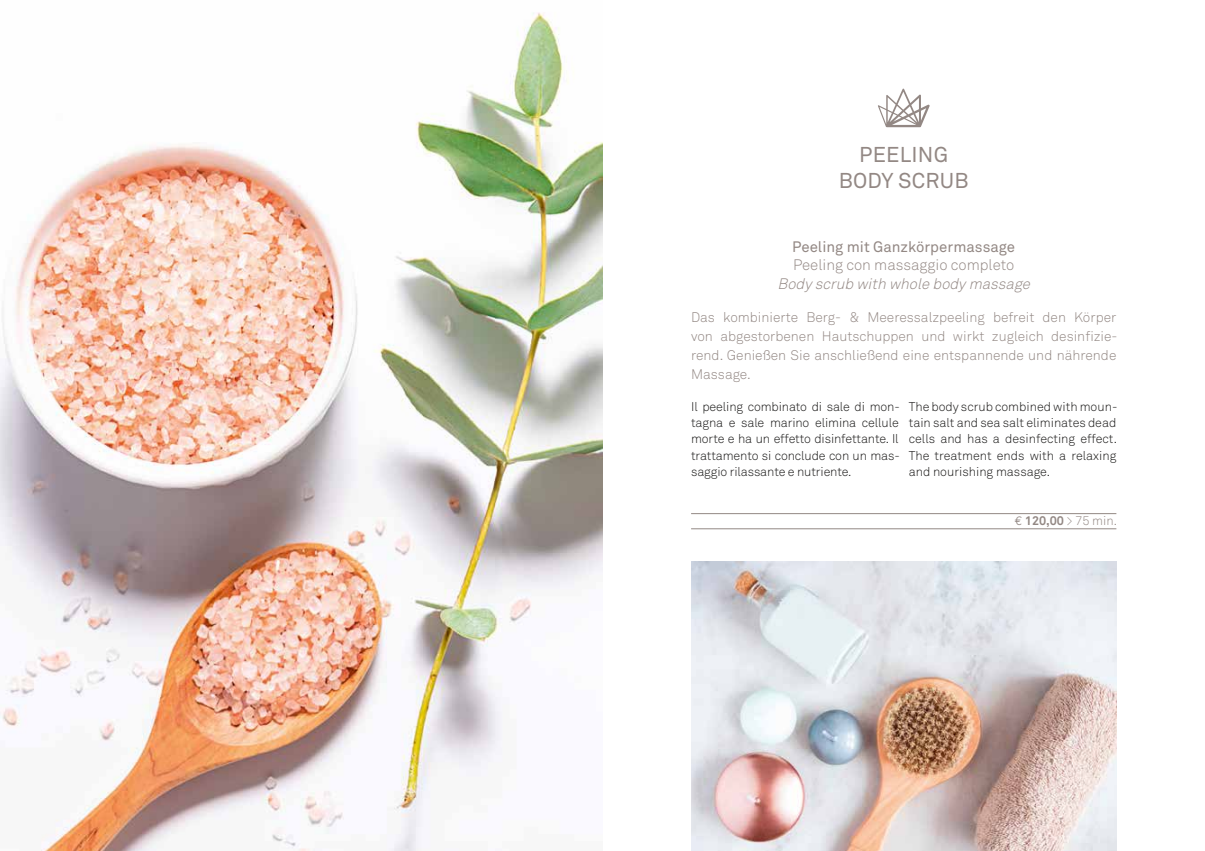
<style>
.page{position:relative;width:1205px;height:851px;background:#fff}
.page>*{position:absolute;margin:0;border:0;box-sizing:border-box;transform-origin:0 0}
.t1{font:21.25px/25.5px "Akkurat";letter-spacing:.01em;color:#938884;text-align:center}
.t2{font:italic 300 15px "Akkurat";color:#938884}
.t3{font:15px "Akkurat";color:#938884}
.t4{font:300 15px "Akkurat";color:#938884}
.t5{font:300 13.75px/18.8px "Akkurat";color:#938884;text-align:justify}
.t6{font:300 12.5px/16.2px "Akkurat";letter-spacing:-.01em;color:#181716;text-align:justify}
.t7{font:300 12.5px "Akkurat";color:#938884}
.s1{font-family:"Euro Mono";font-weight:400}
.s2{font-weight:700}
</style>
<div class="page">
<svg style="left:878px;top:89px;width:52px;height:39px"></svg>
<hr style="left:691px;top:513px;width:425px;height:1px;background:#938884">
<hr style="left:691px;top:528px;width:425px;height:1px;background:#938884">
<img style="left:0;top:12px;width:602px;height:838px">
<img style="left:691px;top:561px;width:425px;height:289px">
<h1 class="t1" style="left:839px;top:142px;width:132px">PEELING<br>BODY SCRUB</h1>
<p class="t3" style="left:792px;top:237px;width:224px">Peeling mit Ganzkörpermassage</p>
<p class="t4" style="left:793px;top:255px;width:223px">Peeling con massaggio completo</p>
<p class="t2" style="left:777px;top:274px;width:258px">Bodyscrub with whole bodymassage</p>
<p class="t5" style="left:691px;top:308px;width:428px">Das kombinierte Berg- &amp; Meeressalzpeeling befreit den Körper von abgestorbenen Hautschuppen und wirkt zugleich desinfizie&shy;rend. Genießen Sie anschließend eine entspannende und nährende Massage.</p>
<p class="t6" style="left:691px;top:398px;width:210px">Il peeling combinato di sale di mon&shy;tagna e sale marino elimina cellule morte e ha un effetto disinfettante. Il trattamento si conclude con un mas&shy;saggio rilassante e nutriente.</p>
<p class="t6" style="left:909px;top:398px;width:210px">The body scrub combined with moun&shy;tain salt and sea salt eliminates dead cells and has a desinfecting effect.<br>The treatment ends with a relaxing and nourishing massage.</p>
<p class="t7" style="left:1014px;top:512px;width:104px"><span class="s1">E</span> <span class="s2">120,00</span> &gt; 75 min.</p>
</div>
